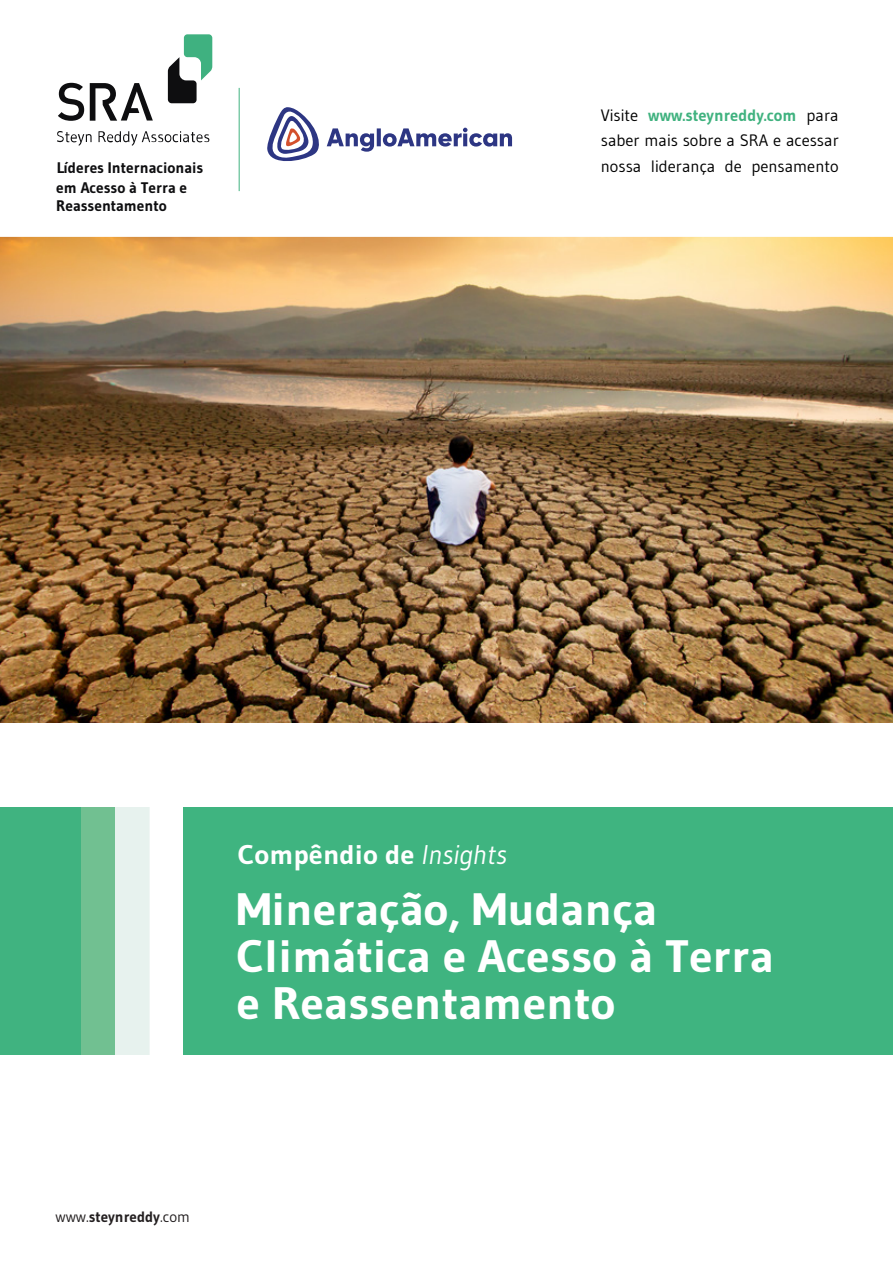
<style>
.page{position:relative;width:893px;height:1263px;background:#fff}
.page>*{position:absolute;margin:0;border:0;box-sizing:border-box;transform-origin:0 0}
.t1{font:700 45.45px/47.2px "Gudea";color:#fff;scale:1.05 1}
.t2{font:700 27px "Gudea";color:#fff;scale:1.05 1}
.t3{font:16.5px/25.5px "Gudea";color:#000}
.t4{font:700 15.3px/18.5px "Gudea";color:#0e0e10}
.t5{font:700 15px "Gudea";color:#231f20}
.s1{font-weight:700;color:#40b27f}
.s2{font-weight:400;font-style:italic}
.s3{font-weight:400}
</style>
<div class="page">
<img style="left:0;top:237px;width:893px;height:486px">
<div style="left:183px;top:807px;width:710px;height:247px;background:#3fb480"></div>
<div style="left:39px;top:807px;width:110px;height:247px;background:#e7f2ee"></div>
<div style="left:7px;top:807px;width:108px;height:247px;background:#71c091"></div>
<div style="left:0;top:807px;width:81px;height:247px;background:#40b380"></div>
<svg style="left:267px;top:107px;width:245px;height:54px"></svg>
<hr style="left:239px;top:88px;width:1px;height:103px;background:#40b380">
<svg style="left:58px;top:83px;width:95px;height:38px"></svg>
<svg style="left:57px;top:131px;width:152px;height:15px"></svg>
<svg style="left:168px;top:34px;width:44px;height:69px"></svg>
<p class="t3" style="left:601px;top:102px;width:239px">Visite <span class="s1">www.steynreddy.com</span> para saber mais sobre a SRA e acessar</p>
<p class="t4" style="left:56px;top:159px;width:148px">Líderes Internacionais</p>
<p class="t3" style="left:601px;top:153px;width:239px">nossa liderança de pensamento</p>
<p class="t4" style="left:56px;top:178px;width:132px">em Acesso à Terra e<br>Reassentamento</p>
<h2 class="t2" style="left:238px;top:838px;width:258px">Compêndio de <span class="s2">Insights</span></h2>
<h1 class="t1" style="left:236px;top:885px;width:513px">Mineração, Mudança<br>Climática e Acesso à Terra e Reassentamento</h1>
<p class="t5" style="left:56px;top:1208px;width:136px"><span class="s3">www.</span>steynreddy<span class="s3">.com</span></p>
</div>
